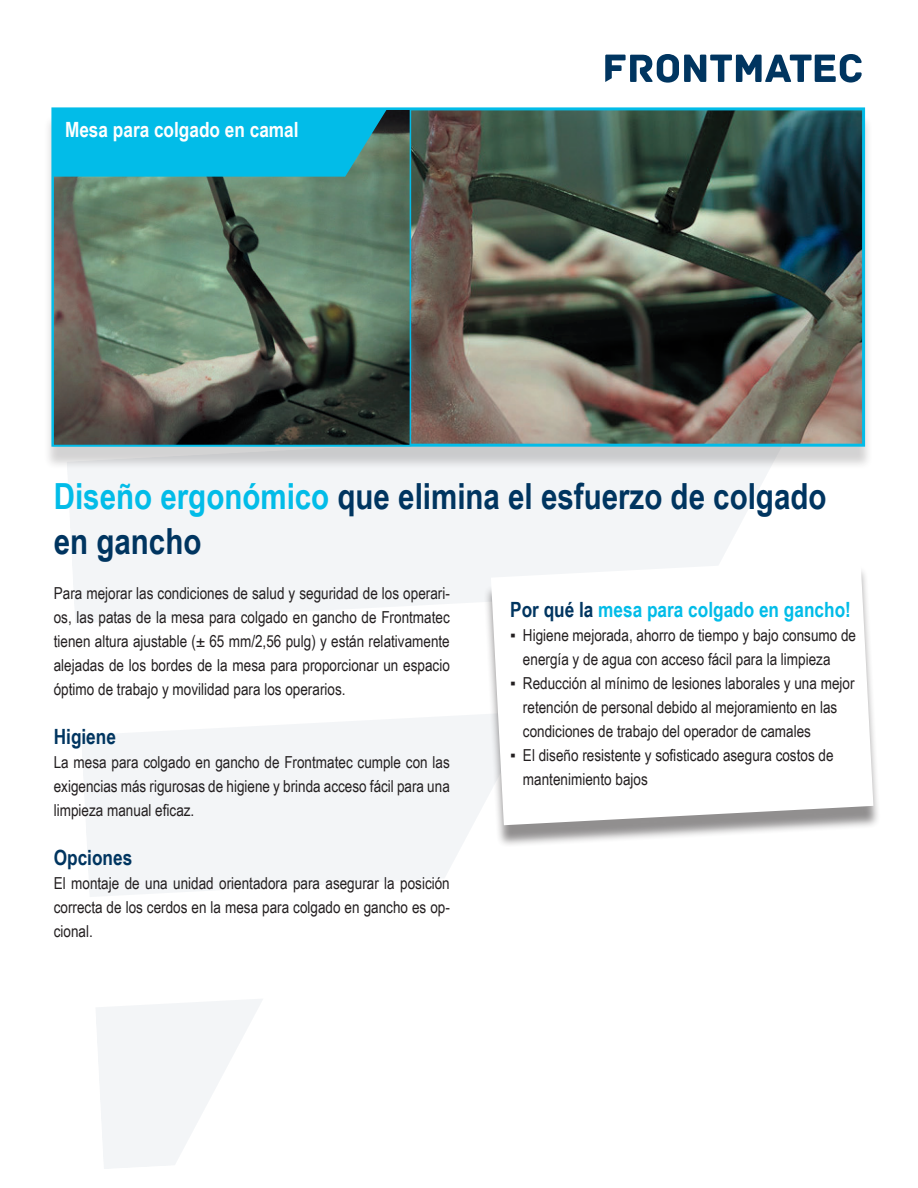
<style>
.page{position:relative;width:918px;height:1188px;background:#fff}
.page>*{position:absolute;margin:0;border:0;box-sizing:border-box;transform-origin:0 0}
.Header_1{font:700 36px/45px "Arial Narrow";color:#003560}
.Sub_header{font:700 21px "Arial Narrow";color:#02bce8}
.Product_name{font:700 21px "Arial Narrow";color:#fff}
.Sub_header-2{font:700 21px "Arial Narrow";color:#003560}
.Body{font:16.5px/24px "Arial Narrow";color:#231f20;text-align:justify}
.s1{color:#02bce8}
.s2{color:#003560}
</style>
<div class="page">
<svg style="left:68px;top:470px;width:701px;height:153px;fill:#f3f5f7"></svg>
<svg style="left:81px;top:715px;width:402px;height:182px;fill:#f3f5f7"></svg>
<svg style="left:96px;top:999px;width:167px;height:170px"></svg>
<svg style="left:605px;top:54px;width:257px;height:29px"></svg>
<div style="left:43px;top:114px;width:830px;height:356px;background:#231f20;opacity:.2"></div>
<img style="left:411px;top:111px;width:450px;height:332px">
<div style="left:51px;top:107px;width:814px;height:340px;border:3px solid #02bce8"></div>
<img style="left:55px;top:111px;width:353px;height:332px">
<div style="left:52px;top:108px;width:359px;height:338px;border:2px solid #02bce8"></div>
<svg style="left:52px;top:109px;width:335px;height:68px;background:#07b8df"></svg>
<div style="left:483px;top:565px;width:398px;height:283px;background:#231f20;opacity:.5"></div>
<svg style="left:491px;top:558px;width:382px;height:267px"></svg>
<p class="Product_name" style="left:65px;top:114px;width:235px">Mesa para colgado en camal</p>
<p class="Header_1" style="left:54px;top:472px;width:774px"><span class="s1">Diseño ergonómico</span> que elimina el esfuerzo de colgado en gancho</p>
<p class="Body" style="left:54px;top:581px;width:398px">Para mejorar las condiciones de salud y seguridad de los operari&shy;os, las patas de la mesa para colgado en gancho de Frontmatec tienen altura ajustable (± 65 mm/2,56 pulg) y están relativamente alejadas de los bordes de la mesa para proporcionar un espacio óptimo de trabajo y movilidad para los operarios.</p>
<p class="Sub_header-2" style="left:54px;top:721px;width:64px">Higiene</p>
<p class="Body" style="left:54px;top:750px;width:398px">La mesa para colgado en gancho de Frontmatec cumple con las exigencias más rigurosas de higiene y brinda acceso fácil para una limpieza manual eficaz.</p>
<p class="Sub_header-2" style="left:54px;top:842px;width:80px">Opciones</p>
<p class="Body" style="left:54px;top:871px;width:398px">El montaje de una unidad orientadora para asegurar la posición correcta de los cerdos en la mesa para colgado en gancho es op&shy;cional.</p>
<p class="Sub_header" style="left:510px;top:594px;width:342px"><span class="s2">Por qué la</span> mesa para colgado en gancho!</p>
<p class="Body" style="left:523px;top:623px;width:335px;text-indent:-13px">▪ Higiene mejorada, ahorro de tiempo y bajo consumo de energía y de agua con acceso fácil para la limpieza</p>
<p class="Body" style="left:523px;top:671px;width:333px;text-align:left;text-indent:-13px">▪ Reducción al mínimo de lesiones laborales y una mejor retención de personal debido al mejoramiento en las condiciones de trabajo del operador de camales</p>
<p class="Body" style="left:523px;top:743px;width:312px;text-indent:-13px">▪ El diseño resistente y sofisticado asegura costos de mantenimiento bajos</p>
</div>
